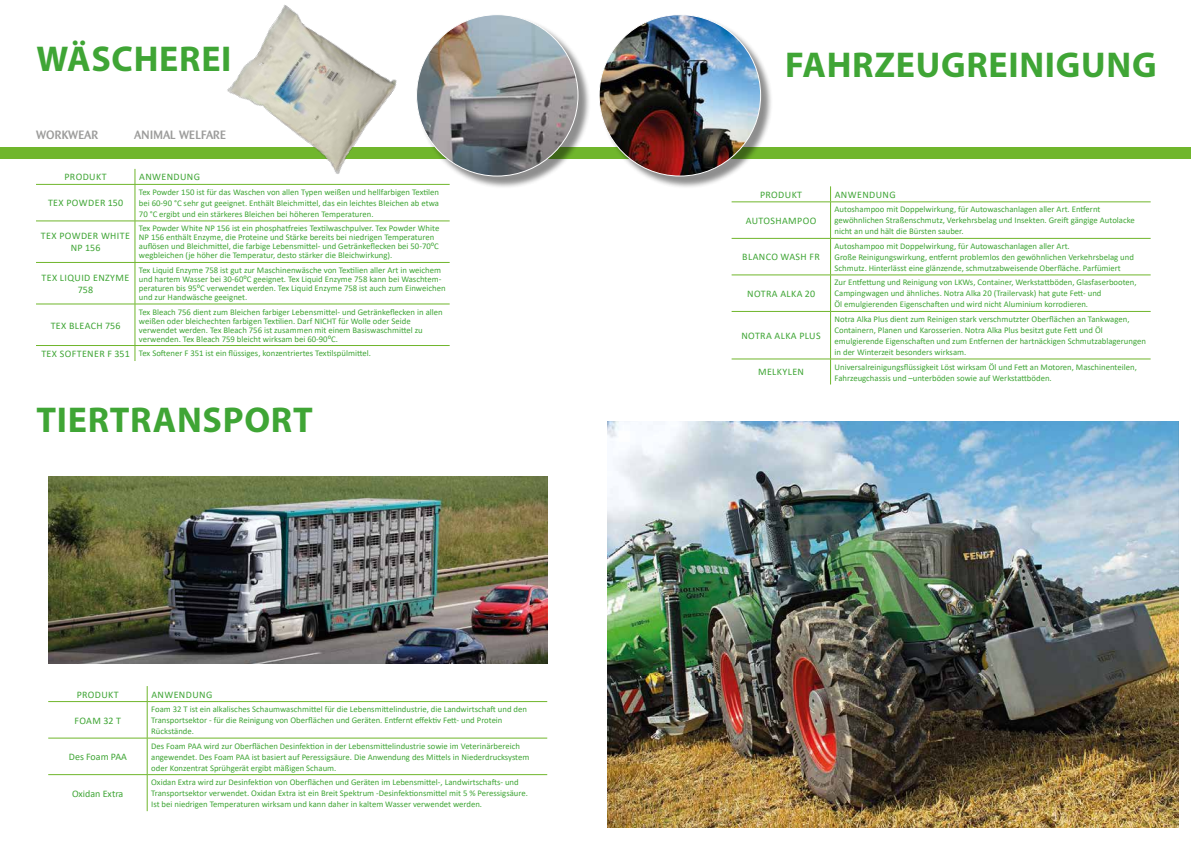
<style>
.page{position:relative;width:1191px;height:842px;background:#fff}
.page>*{position:absolute;margin:0;border:0;box-sizing:border-box;transform-origin:0 0}
.t1{font:700 36px "Myriad Pro";letter-spacing:.02em;color:#3fa535}
.t2{font:500 12px "Barmeno";letter-spacing:.01em;color:#9d9d9c}
.t3{font:10px/12px "Calibri";letter-spacing:.04em;color:#3fa535;text-align:center}
.t4{font:10px "Calibri";color:#3fa535}
.t5{font:8.7px/11px "Calibri";color:#3fa535}
.s1{font-size:10px}
</style>
<div class="page">
<img style="left:608px;top:421px;width:570px;height:407px">
<svg style="left:830px;top:186px;width:1px;height:16px"></svg>
<hr style="left:731px;top:202px;width:99px;height:1px;background:#70b62c">
<hr style="left:830px;top:202px;width:320px;height:1px;background:#70b62c">
<hr style="left:830px;top:202px;width:1px;height:36px;background:#70b62c">
<hr style="left:731px;top:238px;width:99px;height:1px;background:#70b62c">
<hr style="left:830px;top:238px;width:320px;height:1px;background:#70b62c">
<hr style="left:830px;top:239px;width:1px;height:36px;background:#70b62c">
<hr style="left:731px;top:275px;width:99px;height:1px;background:#70b62c">
<hr style="left:830px;top:275px;width:320px;height:1px;background:#70b62c">
<hr style="left:830px;top:275px;width:1px;height:36px;background:#70b62c">
<hr style="left:731px;top:311px;width:99px;height:1px;background:#70b62c">
<hr style="left:830px;top:311px;width:320px;height:1px;background:#70b62c">
<hr style="left:830px;top:312px;width:1px;height:47px;background:#70b62c">
<hr style="left:731px;top:359px;width:99px;height:1px;background:#70b62c">
<hr style="left:830px;top:359px;width:320px;height:1px;background:#70b62c">
<svg style="left:830px;top:359px;width:1px;height:25px"></svg>
<svg style="left:135px;top:169px;width:1px;height:15px"></svg>
<hr style="left:36px;top:184px;width:99px;height:1px;background:#70b62c">
<hr style="left:135px;top:184px;width:315px;height:1px;background:#70b62c">
<hr style="left:135px;top:185px;width:1px;height:36px;background:#70b62c">
<hr style="left:36px;top:221px;width:99px;height:1px;background:#70b62c">
<hr style="left:135px;top:221px;width:315px;height:1px;background:#70b62c">
<hr style="left:135px;top:221px;width:1px;height:41px;background:#70b62c">
<hr style="left:36px;top:262px;width:99px;height:1px;background:#70b62c">
<hr style="left:135px;top:262px;width:315px;height:1px;background:#70b62c">
<hr style="left:135px;top:263px;width:1px;height:41px;background:#70b62c">
<hr style="left:36px;top:304px;width:99px;height:1px;background:#70b62c">
<hr style="left:135px;top:304px;width:315px;height:1px;background:#70b62c">
<hr style="left:135px;top:304px;width:1px;height:41px;background:#70b62c">
<hr style="left:36px;top:345px;width:99px;height:1px;background:#70b62c">
<hr style="left:135px;top:345px;width:315px;height:1px;background:#70b62c">
<svg style="left:135px;top:346px;width:1px;height:15px"></svg>
<div style="left:0;top:147px;width:1191px;height:12px;background:#70b62c"></div>
<div style="left:417px;top:16px;width:174px;height:173px;background:#000;opacity:.45"></div>
<div style="left:416px;top:15px;width:162px;height:161px;background:#000;opacity:.45"></div>
<img style="left:416px;top:15px;width:162px;height:161px;border-radius:81px">
<div style="left:600px;top:16px;width:173px;height:173px;background:#000;opacity:.45"></div>
<div style="left:599px;top:15px;width:161px;height:161px;background:#000;opacity:.45"></div>
<img style="left:599px;top:15px;width:161px;height:161px;border-radius:81px">
<img style="left:48px;top:476px;width:499px;height:187px">
<svg style="left:147px;top:686px;width:1px;height:15px"></svg>
<hr style="left:48px;top:701px;width:99px;height:1px;background:#70b62c">
<hr style="left:147px;top:701px;width:400px;height:1px;background:#70b62c">
<hr style="left:147px;top:702px;width:1px;height:36px;background:#70b62c">
<hr style="left:48px;top:738px;width:99px;height:1px;background:#70b62c">
<hr style="left:147px;top:738px;width:400px;height:1px;background:#70b62c">
<hr style="left:147px;top:738px;width:1px;height:36px;background:#70b62c">
<hr style="left:48px;top:774px;width:99px;height:1px;background:#70b62c">
<hr style="left:147px;top:774px;width:400px;height:1px;background:#70b62c">
<hr style="left:147px;top:775px;width:1px;height:36px;background:#70b62c">
<img style="left:216px;top:4px;width:202px;height:185px">
<h1 class="t1" style="left:36px;top:35px;width:197px">WÄSCHEREI</h1>
<h2 class="t2" style="left:36px;top:128px;width:64px">WORKWEAR</h2>
<h2 class="t2" style="left:134px;top:128px;width:93px">ANIMAL WELFARE</h2>
<p class="t3" style="left:64px;top:171px;width:44px">PRODUKT</p>
<p class="t3" style="left:139px;top:171px;width:62px">ANWENDUNG</p>
<p class="t3" style="left:48px;top:197px;width:77px">TEX POWDER 150</p>
<p class="t5" style="left:139px;top:186px;width:302px;text-align:justify">Tex Powder 150 ist für das Waschen von allen Typen weißen und hellfarbigen Textilen bei 60-90 °C sehr gut geeignet. Enthält Bleichmittel, das ein leichtes Bleichen ab etwa 70 °C ergibt und ein stärkeres Bleichen bei höheren Temperaturen.</p>
<p class="t3" style="left:41px;top:230px;width:90px">TEX POWDER WHITE<br>NP 156</p>
<p class="t5" style="left:139px;top:224px;width:302px;line-height:9px">Tex Powder White NP 156 ist ein phosphatfreies Textilwaschpulver. Tex Powder White NP 156 enthält Enzyme, die Proteine und Stärke bereits bei niedrigen Temperaturen auflösen und Bleichmittel, die farbige Lebensmittel- und Getränkeflecken bei 50-70⁰C wegbleichen (je höher die Temperatur, desto stärker die Bleichwirkung).</p>
<p class="t3" style="left:42px;top:271px;width:89px">TEX LIQUID ENZYME<br>758</p>
<p class="t5" style="left:139px;top:265px;width:308px;line-height:9px">Tex Liquid Enzyme 758 ist gut zur Maschinenwäsche von Textilien aller Art in weichem und hartem Wasser bei 30-60⁰C geeignet. Tex Liquid Enzyme 758 kann bei Waschtem&shy;peraturen bis 95⁰C verwendet werden. Tex Liquid Enzyme 758 ist auch zum Einweichen und zur Handwäsche geeignet.</p>
<p class="t3" style="left:51px;top:319px;width:71px">TEX BLEACH 756</p>
<p class="t5" style="left:139px;top:307px;width:305px;line-height:9px">Tex Bleach 756 dient zum Bleichen farbiger Lebensmittel- und Getränkeflecken in allen weißen oder bleichechten farbigen Textilien. Darf NICHT für Wolle oder Seide verwendet werden. Tex Bleach 756 ist zusammen mit einem Basiswaschmittel zu verwenden. Tex Bleach 759 bleicht wirksam bei 60-90⁰C.</p>
<p class="t5" style="left:41px;top:347px;width:331px"><span class="s1">TEX SOFTENER F 351</span> Tex Softener F 351 ist ein flüssiges, konzentriertes Textilspülmittel.</p>
<h1 class="t1" style="left:36px;top:397px;width:278px">TIERTRANSPORT</h1>
<p class="t3" style="left:77px;top:688px;width:44px">PRODUKT</p>
<p class="t3" style="left:151px;top:688px;width:62px">ANWENDUNG</p>
<p class="t3" style="left:74px;top:714px;width:48px">FOAM 32 T</p>
<p class="t5" style="left:151px;top:703px;width:377px">Foam 32 T ist ein alkalisches Schaumwaschmittel für die Lebensmittelindustrie, die Landwirtschaft und den<br>Transportsektor - für die Reinigung von Oberflächen und Geräten. Entfernt effektiv Fett- und Protein<br>Rückstände.</p>
<p class="t4" style="left:69px;top:750px;width:60px">Des Foam PAA</p>
<p class="t5" style="left:151px;top:740px;width:380px">Des Foam PAA wird zur Oberflächen Desinfektion in der Lebensmittelindustrie sowie im Veterinärbereich angewendet. Des Foam PAA ist basiert auf Peressigsäure. Die Anwendung des Mittels in Niederdrucksystem oder Konzentrat Sprühgerät ergibt mäßigen Schaum.</p>
<p class="t4" style="left:72px;top:786px;width:53px">Oxidan Extra</p>
<p class="t5" style="left:151px;top:776px;width:378px">Oxidan Extra wird zur Desinfektion von Oberflächen und Geräten im Lebensmittel-, Landwirtschafts- und<br>Transportsektor verwendet. Oxidan Extra ist ein Breit Spektrum -Desinfektionsmittel mit 5 % Peressigsäure.<br>Ist bei niedrigen Temperaturen wirksam und kann daher in kaltem Wasser verwendet werden.</p>
<h1 class="t1" style="left:785px;top:42px;width:373px">FAHRZEUGREINIGUNG</h1>
<p class="t3" style="left:760px;top:188px;width:44px">PRODUKT</p>
<p class="t3" style="left:834px;top:188px;width:62px">ANWENDUNG</p>
<p class="t3" style="left:745px;top:214px;width:72px">AUTOSHAMPOO</p>
<p class="t5" style="left:834px;top:204px;width:302px">Autoshampoo mit Doppelwirkung, für Autowaschanlagen aller Art. Entfernt gewöhnlichen Straßenschmutz, Verkehrsbelag und Insekten. Greift gängige Autolacke nicht an und hält die Bürsten sauber.</p>
<p class="t3" style="left:742px;top:251px;width:79px">BLANCO WASH FR</p>
<p class="t5" style="left:834px;top:240px;width:301px">Autoshampoo mit Doppelwirkung, für Autowaschanlagen aller Art.<br>Große Reinigungswirkung, entfernt problemlos den gewöhnlichen Verkehrsbelag und<br>Schmutz. Hinterlässt eine glänzende, schmutzabweisende Oberfläche. Parfümiert</p>
<p class="t3" style="left:747px;top:287px;width:69px">NOTRA ALKA 20</p>
<p class="t5" style="left:834px;top:277px;width:304px">Zur Entfettung und Reinigung von LKWs, Container, Werkstattböden, Glasfaserbooten,<br>Campingwagen und ähnliches. Notra Alka 20 (Trailervask) hat gute Fett- und<br>Öl emulgierenden Eigenschaften und wird nicht Aluminium korrodieren.</p>
<p class="t3" style="left:741px;top:329px;width:81px">NOTRA ALKA PLUS</p>
<p class="t5" style="left:834px;top:313px;width:313px">Notra Alka Plus dient zum Reinigen stark verschmutzter Oberflächen an Tankwagen, Containern, Planen und Karosserien. Notra Alka Plus besitzt gute Fett und Öl emulgierende Eigenschaften und zum Entfernen der hartnäckigen Schmutzablagerungen in der Winterzeit besonders wirksam.</p>
<p class="t3" style="left:758px;top:366px;width:47px">MELKYLEN</p>
<p class="t5" style="left:834px;top:361px;width:304px">Universalreinigungsflüssigkeit Löst wirksam Öl und Fett an Motoren, Maschinenteilen,<br>Fahrzeugchassis und –unterböden sowie auf Werkstattböden.</p>
</div>
